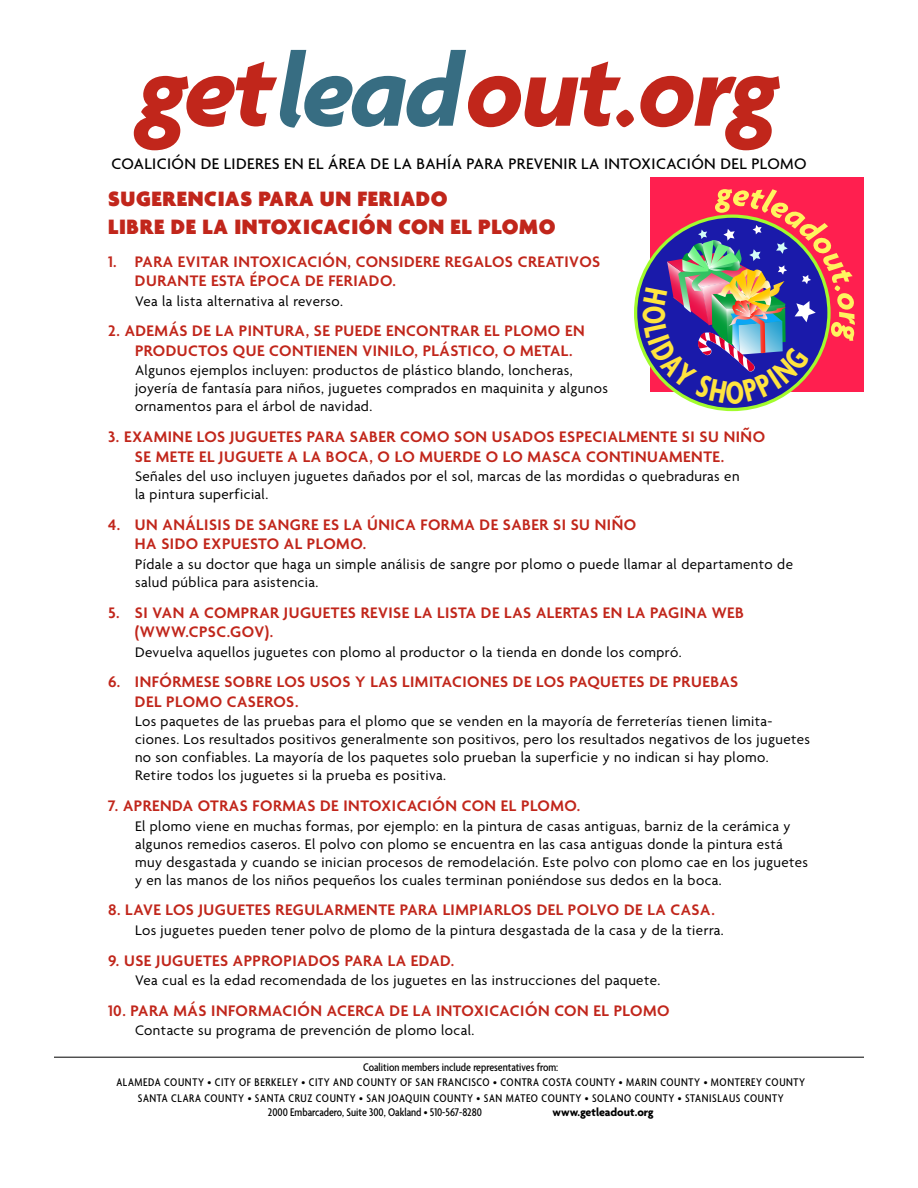
<style>
.page{position:relative;width:918px;height:1188px;background:#fff}
.page>*{position:absolute;margin:0;border:0;box-sizing:border-box;transform-origin:0 0}
.t1{font:italic 700 106.5px "Agenda";letter-spacing:-.02em;color:#c1261b}
.t2{font:900 22.5px/28.5px "Agenda";letter-spacing:.03em;color:#c1261b}
.t3{font:600 16.5px/19.5px "Agenda";letter-spacing:.03em;color:#c1261b}
.t4{font:500 16.5px "Agenda";letter-spacing:.025em;color:#000}
.t5{font:15px/18px "Agenda";letter-spacing:.03em;color:#000}
.t6{font:500 condensed 12px/14.4px "Agenda";letter-spacing:.05em;color:#000;text-align:center}
.t7{font:700 12px "Agenda";color:#000}
.s1{color:#376d82}
</style>
<div class="page">
<div style="left:650px;top:177px;width:214px;height:214px;background:#ff1f4f"></div>
<hr style="left:54px;top:1057px;width:810px;height:1px;background:#000">
<svg style="left:636px;top:189px;width:219px;height:215px"></svg>
<h1 class="t1" style="left:138px;top:26px;width:643px">get<span class="s1">lead</span>out.org</h1>
<p class="t4" style="left:111px;top:154px;width:697px">COALICIÓN DE LIDERES EN EL ÁREA DE LA BAHÍA PARA PREVENIR LA INTOXICACIÓN DEL PLOMO</p>
<h2 class="t2" style="left:108px;top:184px;width:449px">SUGERENCIAS PARA UN FERIADO<br>LIBRE DE LA INTOXICACIÓN CON EL PLOMO</h2>
<p class="t3" style="left:135px;top:251px;width:467px;text-indent:-27px">1. PARA EVITAR INTOXICACIÓN, CONSIDERE REGALOS CREATIVOS<br>DURANTE ESTA ÉPOCA DE FERIADO.</p>
<p class="t5" style="left:135px;top:291px;width:210px">Vea la lista alternativa al reverso.</p>
<p class="t3" style="left:135px;top:321px;width:451px;text-indent:-27px">2. ADEMÁS DE LA PINTURA, SE PUEDE ENCONTRAR EL PLOMO EN<br>PRODUCTOS QUE CONTIENEN VINILO, PLÁSTICO, O METAL.</p>
<p class="t5" style="left:135px;top:361px;width:474px">Algunos ejemplos incluyen: productos de plástico blando, loncheras, joyería de fantasía para niños, juguetes comprados en maquinita y algunos ornamentos para el árbol de navidad.</p>
<p class="t3" style="left:135px;top:427px;width:632px;text-indent:-27px">3. EXAMINE LOS JUGUETES PARA SABER COMO SON USADOS ESPECIALMENTE SI SU NIÑO<br>SE METE EL JUGUETE A LA BOCA, O LO MUERDE O LO MASCA CONTINUAMENTE.</p>
<p class="t5" style="left:135px;top:467px;width:606px">Señales del uso incluyen juguetes dañados por el sol, marcas de las mordidas o quebraduras en la pintura superficial.</p>
<p class="t3" style="left:135px;top:514px;width:503px;text-indent:-27px">4. UN ANÁLISIS DE SANGRE ES LA ÚNICA FORMA DE SABER SI SU NIÑO<br>HA SIDO EXPUESTO AL PLOMO.</p>
<p class="t5" style="left:135px;top:555px;width:660px">Pídale a su doctor que haga un simple análisis de sangre por plomo o puede llamar al departamento de salud pública para asistencia.</p>
<p class="t3" style="left:135px;top:602px;width:610px;text-indent:-27px">5. SI VAN A COMPRAR JUGUETES REVISE LA LISTA DE LAS ALERTAS EN LA PAGINA WEB (WWW.CPSC.GOV).</p>
<p class="t5" style="left:135px;top:642px;width:548px">Devuelva aquellos juguetes con plomo al productor o la tienda en donde los compró.</p>
<p class="t3" style="left:135px;top:672px;width:605px;text-indent:-27px">6. INFÓRMESE SOBRE LOS USOS Y LAS LIMITACIONES DE LOS PAQUETES DE PRUEBAS<br>DEL PLOMO CASEROS.</p>
<p class="t5" style="left:135px;top:712px;width:677px">Los paquetes de las pruebas para el plomo que se venden en la mayoría de ferreterías tienen limita&shy;ciones. Los resultados positivos generalmente son positivos, pero los resultados negativos de los juguetes no son confiables. La mayoría de los paquetes solo prueban la superficie y no indican si hay plomo.<br>Retire todos los juguetes si la prueba es positiva.</p>
<p class="t3" style="left:108px;top:796px;width:474px">7. APRENDA OTRAS FORMAS DE INTOXICACIÓN CON EL PLOMO.</p>
<p class="t5" style="left:135px;top:816px;width:675px">El plomo viene en muchas formas, por ejemplo: en la pintura de casas antiguas, barniz de la cerámica y algunos remedios caseros. El polvo con plomo se encuentra en las casa antiguas donde la pintura está muy desgastada y cuando se inician procesos de remodelación. Este polvo con plomo cae en los juguetes y en las manos de los niños pequeños los cuales terminan poniéndose sus dedos en la boca.</p>
<p class="t3" style="left:108px;top:900px;width:608px">8. LAVE LOS JUGUETES REGULARMENTE PARA LIMPIARLOS DEL POLVO DE LA CASA.</p>
<p class="t5" style="left:135px;top:921px;width:590px">Los juguetes pueden tener polvo de plomo de la pintura desgastada de la casa y de la tierra.</p>
<p class="t3" style="left:108px;top:950px;width:348px">9. USE JUGUETES APPROPIADOS PARA LA EDAD.</p>
<p class="t5" style="left:135px;top:971px;width:527px">Vea cual es la edad recomendada de los juguetes en las instrucciones del paquete.</p>
<p class="t3" style="left:108px;top:1000px;width:563px">10. PARA MÁS INFORMACIÓN ACERCA DE LA INTOXICACIÓN CON EL PLOMO</p>
<p class="t5" style="left:135px;top:1021px;width:341px">Contacte su programa de prevención de plomo local.</p>
<p class="t6" style="left:116px;top:1060px;width:690px">COALITION MEMBERS INCLUDE REPRESENTATIVES FROM:<br>ALAMEDA COUNTY • CITY OF BERKELEY • CITY AND COUNTY OF SAN FRANCISCO • CONTRA COSTA COUNTY • MARIN COUNTY • MONTEREY COUNTY</p>
<p class="t6" style="left:268px;top:1091px;width:517px;text-align:left;text-indent:-130px">SANTA CLARA COUNTY • SANTA CRUZ COUNTY • SAN JOAQUIN COUNTY • SAN MATEO COUNTY • SOLANO COUNTY • STANISLAUS COUNTY<br>2000 EMBARCADERO, SUITE 300, OAKLAND • 510-567-8280</p>
<p class="t7" style="left:553px;top:1105px;width:103px">www.getleadout.org</p>
</div>
